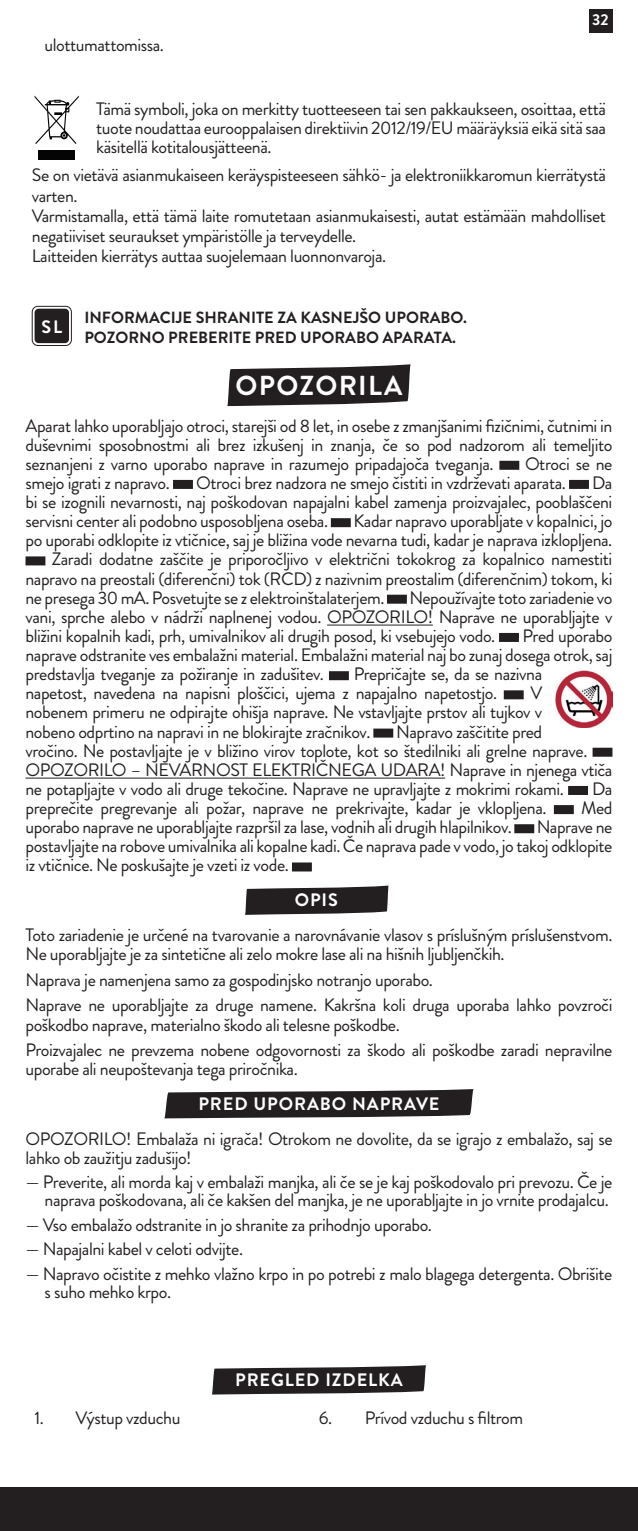
<style>
.page{position:relative;width:638px;height:1531px;background:#fff}
.page>*{position:absolute;margin:0;border:0;box-sizing:border-box;transform-origin:0 0}
.t1{font:700 27.45px "Brandon Grotesque";letter-spacing:.05em;color:#fff}
.t2{font:18px/19.1px "Brandon Grotesque";letter-spacing:-.025em;color:#231f20}
.t3{font:700 18px "Brandon Grotesque";letter-spacing:.05em;color:#fff}
.t4{font:700 16.2px/19.3px "Brandon Grotesque";color:#231f20}
.t5{font:700 15.75px "Brandon Grotesque";color:#fff}
</style>
<div class="page">
<div style="left:0;top:1488px;width:638px;height:43px;background:#231f20"></div>
<div style="left:588px;top:9px;width:24px;height:24px;background:#231f20"></div>
<hr style="left:327px;top:625px;width:106px;height:1px;background:#231f20">
<hr style="left:26px;top:778px;width:419px;height:1px;background:#231f20">
<svg style="left:35px;top:96px;width:44px;height:48px"></svg>
<div style="left:38px;top:150px;width:37px;height:9px;background:#040404"></div>
<div style="left:32px;top:306px;width:40px;height:40px;border:1px solid #231f20;border-radius:6px"></div>
<div style="left:35px;top:309px;width:34px;height:34px;background:#231f20;border-radius:4px"></div>
<svg style="left:227px;top:364px;width:184px;height:42px;background:#413e3f"></svg>
<div style="left:499px;top:461px;width:20px;height:9px;background:#231f20"></div>
<div style="left:173px;top:480px;width:20px;height:9px;background:#231f20"></div>
<div style="left:569px;top:480px;width:20px;height:9px;background:#231f20"></div>
<div style="left:331px;top:518px;width:20px;height:9px;background:#231f20"></div>
<div style="left:26px;top:556px;width:19px;height:9px;background:#231f20"></div>
<div style="left:387px;top:595px;width:20px;height:9px;background:#231f20"></div>
<div style="left:499px;top:633px;width:20px;height:9px;background:#231f20"></div>
<div style="left:329px;top:671px;width:20px;height:9px;background:#231f20"></div>
<div style="left:504px;top:690px;width:20px;height:9px;background:#231f20"></div>
<div style="left:373px;top:728px;width:20px;height:9px;background:#231f20"></div>
<div style="left:592px;top:748px;width:20px;height:9px;background:#231f20"></div>
<div style="left:568px;top:786px;width:20px;height:9px;background:#231f20"></div>
<div style="left:554px;top:805px;width:20px;height:9px;background:#231f20"></div>
<div style="left:514px;top:824px;width:20px;height:9px;background:#231f20"></div>
<div style="left:292px;top:862px;width:20px;height:9px;background:#231f20"></div>
<svg style="left:245px;top:885px;width:144px;height:30px;background:#434041"></svg>
<svg style="left:164px;top:1089px;width:310px;height:29px;background:#3d393a"></svg>
<svg style="left:212px;top:1365px;width:214px;height:29px;background:#3c393a"></svg>
<img style="left:555px;top:670px;width:57px;height:58px">
<p class="t2" style="left:45px;top:35px;width:121px">ulottumattomissa.</p>
<p class="t5" style="left:592px;top:9px;width:18px">32</p>
<p class="t2" style="left:96px;top:99px;width:511px;text-align:justify">Tämä symboli, joka on merkitty tuotteeseen tai sen pakkaukseen, osoittaa, että tuote noudattaa eurooppalaisen direktiivin 2012/19/EU määräyksiä eikä sitä saa käsitellä kotitalousjätteenä.</p>
<p class="t2" style="left:32px;top:165px;width:576px;line-height:20.2px">Se on vietävä asianmukaiseen keräyspisteeseen sähkö- ja elektroniikkaromun kierrätystä varten.<br>Varmistamalla, että tämä laite romutetaan asianmukaisesti, autat estämään mahdolliset negatiiviset seuraukset ympäristölle ja terveydelle.<br>Laitteiden kierrätys auttaa suojelemaan luonnonvaroja.</p>
<p class="t3" style="left:41px;top:314px;width:22px">SL</p>
<p class="t4" style="left:84px;top:308px;width:384px">INFORMACIJE SHRANITE ZA KASNEJŠO UPORABO.<br>POZORNO PREBERITE PRED UPORABO APARATA.</p>
<h1 class="t1" style="left:235px;top:366px;width:168px">OPOZORILA</h1>
<p class="t2" style="left:26px;top:416px;width:588px;text-align:justify">Aparat lahko uporabljajo otroci, starejši od 8 let, in osebe z zmanjšanimi fizičnimi, čutnimi in duševnimi sposobnostmi ali brez izkušenj in znanja, če so pod nadzorom ali temeljito seznanjeni z varno uporabo naprave in razumejo pripadajoča tveganja.</p>
<p class="t2" style="left:525px;top:454px;width:89px">Otroci se ne</p>
<p class="t2" style="left:26px;top:473px;width:146px">smejo igrati z napravo.</p>
<p class="t2" style="left:196px;top:473px;width:371px">Otroci brez nadzora ne smejo čistiti in vzdrževati aparata.</p>
<p class="t2" style="left:26px;top:473px;width:588px;text-align:justify;text-indent:566px">Da bi se izognili nevarnosti, naj poškodovan napajalni kabel zamenja proizvajalec, pooblaščeni servisni center ali podobno usposobljena oseba.</p>
<p class="t2" style="left:353px;top:512px;width:260px">Kadar napravo uporabljate v kopalnici, jo</p>
<p class="t2" style="left:26px;top:531px;width:588px">po uporabi odklopite iz vtičnice, saj je bližina vode nevarna tudi, kadar je naprava izklopljena.</p>
<p class="t2" style="left:52px;top:550px;width:562px">Zaradi dodatne zaščite je priporočljivo v električni tokokrog za kopalnico namestiti</p>
<p class="t2" style="left:26px;top:569px;width:588px">napravo na preostali (diferenčni) tok (RCD) z nazivnim preostalim (diferenčnim) tokom, ki</p>
<p class="t2" style="left:26px;top:588px;width:360px">ne presega 30 mA. Posvetujte se z elektroinštalaterjem.</p>
<p class="t2" style="left:26px;top:588px;width:588px;text-align:justify;text-indent:384px">Nepoužívajte toto zariadenie vo vani, sprche alebo v nádrži naplnenej vodou. OPOZORILO! Naprave ne uporabljajte v bližini kopalnih kadi, prh, umivalnikov ali drugih posod, ki vsebujejo vodo.</p>
<p class="t2" style="left:26px;top:626px;width:588px;text-align:justify;text-indent:497px">Pred uporabo naprave odstranite ves embalažni material. Embalažni material naj bo zunaj dosega otrok, saj predstavlja tveganje za požiranje in zadušitev.</p>
<p class="t2" style="left:26px;top:665px;width:518px;text-indent:328px">Prepričajte se, da se nazivna napetost, navedena na napisni ploščici, ujema z napajalno napetostjo.</p>
<p class="t2" style="left:26px;top:684px;width:518px;text-align:justify;text-indent:505px">V nobenem primeru ne odpirajte ohišja naprave. Ne vstavljajte prstov ali tujkov v nobeno odprtino na napravi in ne blokirajte zračnikov.</p>
<p class="t2" style="left:26px;top:722px;width:588px;text-indent:371px">Napravo zaščitite pred<br>vročino. Ne postavljajte je v bližino virov toplote, kot so štedilniki ali grelne naprave.<br>OPOZORILO – NEVARNOST ELEKTRIČNEGA UDARA! Naprave in njenega vtiča ne potapljajte v vodo ali druge tekočine. Naprave ne upravljajte z mokrimi rokami.</p>
<p class="t2" style="left:592px;top:779px;width:22px">Da</p>
<p class="t2" style="left:26px;top:798px;width:522px">preprečite pregrevanje ali požar, naprave ne prekrivajte, kadar je vklopljena.</p>
<p class="t2" style="left:581px;top:798px;width:33px">Med</p>
<p class="t2" style="left:26px;top:818px;width:488px">uporabo naprave ne uporabljajte razpršil za lase, vodnih ali drugih hlapilnikov.</p>
<p class="t2" style="left:26px;top:818px;width:588px;text-align:justify;text-indent:511px">Naprave ne postavljajte na robove umivalnika ali kopalne kadi. Če naprava pade v vodo, jo takoj odklopite iz vtičnice. Ne poskušajte je vzeti iz vode.</p>
<p class="t3" style="left:295px;top:887px;width:45px">OPIS</p>
<p class="t2" style="left:26px;top:926px;width:588px">Toto zariadenie je určené na tvarovanie a narovnávanie vlasov s príslušným príslušenstvom.<br>Ne uporabljajte je za sintetične ali zelo mokre lase ali na hišnih ljubljenčkih.</p>
<p class="t2" style="left:26px;top:967px;width:588px;line-height:25.4px">Naprava je namenjena samo za gospodinjsko notranjo uporabo.<br>Naprave ne uporabljajte za druge namene. Kakršna koli druga uporaba lahko povzroči</p>
<p class="t2" style="left:26px;top:1012px;width:588px;line-height:25.4px">poškodbo naprave, materialno škodo ali telesne poškodbe.<br>Proizvajalec ne prevzema nobene odgovornosti za škodo ali poškodbe zaradi nepravilne</p>
<p class="t2" style="left:26px;top:1059px;width:274px">uporabe ali neupoštevanja tega priročnika.</p>
<p class="t3" style="left:198px;top:1091px;width:243px">PRED UPORABO NAPRAVE</p>
<p class="t2" style="left:26px;top:1129px;width:588px">OPOZORILO! Embalaža ni igrača! Otrokom ne dovolite, da se igrajo z embalažo, saj se lahko ob zaužitju zadušijo!</p>
<p class="t2" style="left:26px;top:1173px;width:588px;line-height:18px;text-align:right">— Preverite, ali morda kaj v embalaži manjka, ali če se je kaj poškodovalo pri prevozu. Če je naprava poškodovana, ali če kakšen del manjka, je ne uporabljajte in jo vrnite prodajalcu.</p>
<p class="t2" style="left:26px;top:1215px;width:408px">— Vso embalažo odstranite in jo shranite za prihodnjo uporabo.</p>
<p class="t2" style="left:26px;top:1239px;width:219px">— Napajalni kabel v celoti odvijte.</p>
<p class="t2" style="left:45px;top:1264px;width:569px;line-height:18px;text-indent:-19px">— Napravo očistite z mehko vlažno krpo in po potrebi z malo blagega detergenta. Obrišite s suho mehko krpo.</p>
<p class="t3" style="left:235px;top:1367px;width:169px">PREGLED IZDELKA</p>
<p class="t2" style="left:35px;top:1408px;width:147px">1. Výstup vzduchu</p>
<p class="t2" style="left:319px;top:1408px;width:206px">6. Prívod vzduchu s filtrom</p>
</div>
